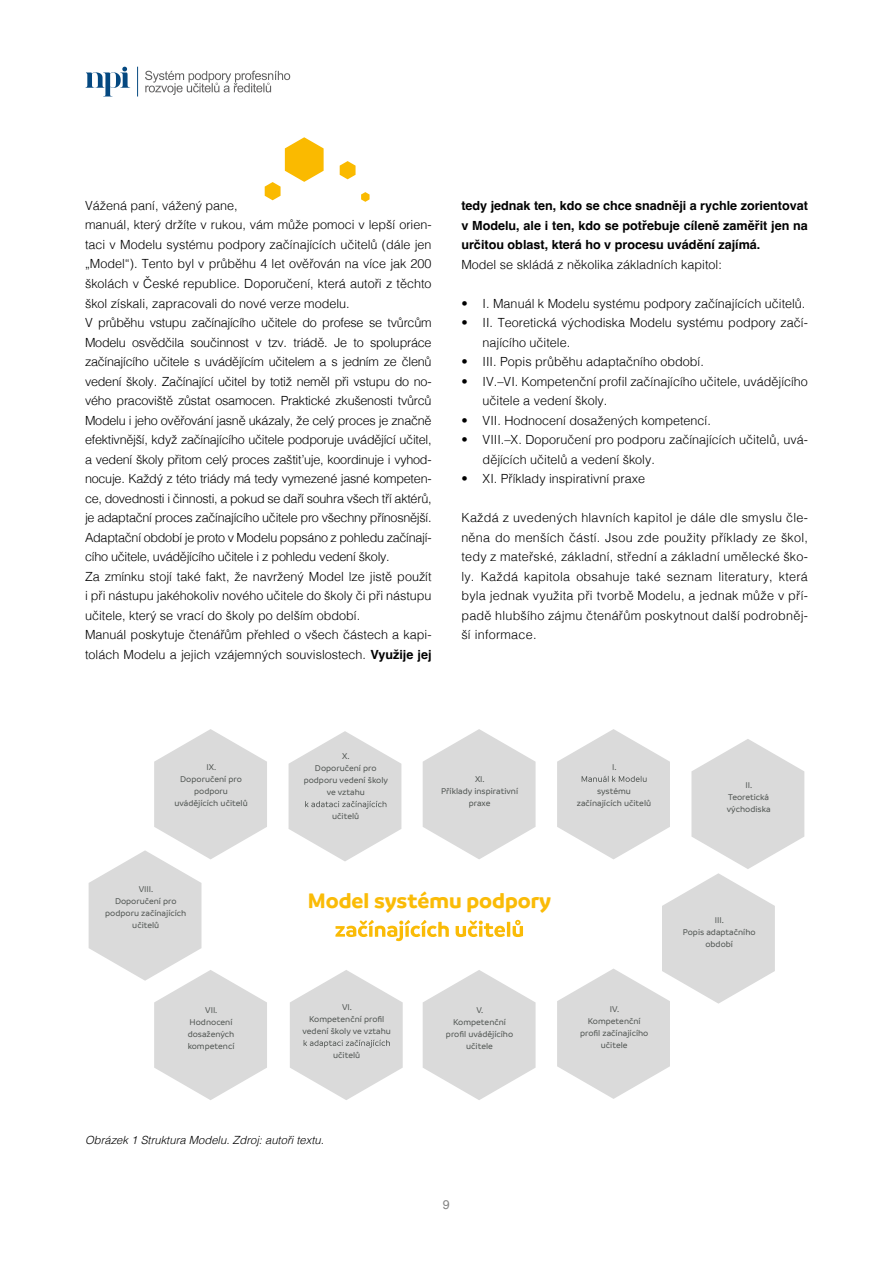
<style>
.page{position:relative;width:893px;height:1263px;background:#fff}
.page>*{position:absolute;margin:0;border:0;box-sizing:border-box;transform-origin:0 0}
.t1{font:700 22.5px "Branding";color:#fabb07}
.t2{font:300 12.6px/19.5px "Helvetica";letter-spacing:-.02em;color:#000}
.t3{font:300 12.6px/19.5px "Helvetica";color:#000}
.t4{font:700 12.6px/19.5px "Helvetica";color:#000;text-align:justify}
.t5{font:12.6px "Helvetica";color:#858585}
.t6{font:italic 300 11.25px "Helvetica";color:#000}
.t7{font:500 9px/12px "Branding";color:#4e5350;text-align:center}
.s1{font-weight:700}
</style>
<div class="page">
<svg style="left:85px;top:67px;width:53px;height:29px"></svg>
<svg style="left:145px;top:71px;width:145px;height:24px"></svg>
<svg style="left:423px;top:729px;width:113px;height:130px"></svg>
<svg style="left:423px;top:970px;width:113px;height:130px"></svg>
<svg style="left:89px;top:729px;width:178px;height:371px"></svg>
<svg style="left:335px;top:920px;width:188px;height:21px"></svg>
<svg style="left:557px;top:729px;width:247px;height:370px"></svg>
<svg style="left:290px;top:970px;width:113px;height:130px"></svg>
<svg style="left:289px;top:731px;width:112px;height:130px"></svg>
<svg style="left:265px;top:137px;width:59px;height:63px"></svg>
<svg style="left:340px;top:161px;width:16px;height:18px"></svg>
<svg style="left:361px;top:192px;width:9px;height:10px"></svg>
<p class="t2" style="left:85px;top:195px;width:348px">Vážená paní, vážený pane,<br>manuál, který držíte v rukou, vám může pomoci v lepší orien&shy;taci v Modelu systému podpory začínajících učitelů (dále jen „Model“). Tento byl v průběhu 4 let ověřován na více jak 200 školách v České republice. Doporučení, která autoři z těchto škol získali, zapracovali do nové verze modelu.<br>V průběhu vstupu začínajícího učitele do profese se tvůrcům Modelu osvědčila součinnost v tzv. triádě. Je to spolupráce začínajícího učitele s uvádějícím učitelem a s jedním ze členů vedení školy. Začínající učitel by totiž neměl při vstupu do no&shy;vého pracoviště zůstat osamocen. Praktické zkušenosti tvůrců Modelu i jeho ověřování jasně ukázaly, že celý proces je značně efektivnější, když začínajícího učitele podporuje uvádějící učitel, a vedení školy přitom celý proces zaštiťuje, koordinuje i vyhod&shy;nocuje. Každý z této triády má tedy vymezené jasné kompeten&shy;ce, dovednosti i činnosti, a pokud se daří souhra všech tří aktérů, je adaptační proces začínajícího učitele pro všechny přínosnější.<br>Adaptační období je proto v Modelu popsáno z pohledu začínají&shy;cího učitele, uvádějícího učitele i z pohledu vedení školy.<br>Za zmínku stojí také fakt, že navržený Model lze jistě použít i při nástupu jakéhokoliv nového učitele do školy či při nástupu učitele, který se vrací do školy po delším období.<br>Manuál poskytuje čtenářům přehled o všech částech a kapi&shy;tolách Modelu a jejich vzájemných souvislostech. <span class="s1">Využije jej</span></p>
<p class="t4" style="left:461px;top:198px;width:348px">tedy jednak ten, kdo se chce snadněji a rychle zorientovat v Modelu, ale i ten, kdo se potřebuje cíleně zaměřit jen na určitou oblast, která ho v procesu uvádění zajímá.</p>
<p class="t3" style="left:461px;top:254px;width:262px">Model se skládá z několika základních kapitol:</p>
<p class="t3" style="left:461px;top:293px;width:346px">• I. Manuál k Modelu systému podpory začínajících učitelů.</p>
<p class="t3" style="left:483px;top:312px;width:327px;text-indent:-21px">• II. Teoretická východiska Modelu systému podpory začí&shy;najícího učitele.</p>
<p class="t3" style="left:461px;top:351px;width:244px">• III. Popis průběhu adaptačního období.</p>
<p class="t3" style="left:483px;top:371px;width:327px;text-indent:-21px">• IV.–VI. Kompetenční profil začínajícího učitele, uvádějícího učitele a vedení školy.</p>
<p class="t3" style="left:461px;top:410px;width:251px">• VII. Hodnocení dosažených kompetencí.</p>
<p class="t3" style="left:483px;top:429px;width:327px;text-indent:-21px">• VIII.–X. Doporučení pro podporu začínajících učitelů, uvá&shy;dějících učitelů a vedení školy.</p>
<p class="t3" style="left:461px;top:468px;width:185px">• XI. Příklady inspirativní praxe</p>
<p class="t3" style="left:461px;top:507px;width:348px;text-align:justify">Každá z uvedených hlavních kapitol je dále dle smyslu čle&shy;něna do menších částí. Jsou zde použity příklady ze škol, tedy z mateřské, základní, střední a základní umělecké ško&shy;ly. Každá kapitola obsahuje také seznam literatury, která byla jednak využita při tvorbě Modelu, a jednak může v pří&shy;padě hlubšího zájmu čtenářům poskytnout další podrobněj&shy;ší informace.</p>
<p class="t7" style="left:174px;top:761px;width:75px">IX.<br>Doporučení pro podporu uvádějících učitelů</p>
<p class="t7" style="left:105px;top:883px;width:83px">VIII.<br>Doporučení pro podporu začínajících učitelů</p>
<p class="t7" style="left:304px;top:750px;width:86px">X.<br>Doporučení pro podporu vedení školy ve vztahu</p>
<p class="t7" style="left:332px;top:810px;width:29px">učitelů</p>
<p class="t7" style="left:441px;top:773px;width:79px">XI.<br>Příklady inspirativní praxe</p>
<p class="t7" style="left:612px;top:761px;width:6px">I.</p>
<p class="t7" style="left:577px;top:785px;width:76px">systému začínajících učitelů</p>
<h1 class="t1" style="left:308px;top:888px;width:245px">Model systému podpory</h1>
<p class="t7" style="left:188px;top:1004px;width:48px">VII.<br>Hodnocení dosažených kompetencí</p>
<p class="t7" style="left:303px;top:1001px;width:90px">VI.<br>Kompetenční profil vedení školy ve vztahu</p>
<p class="t7" style="left:333px;top:1049px;width:29px">učitelů</p>
<p class="t7" style="left:446px;top:1004px;width:69px">V.<br>Kompetenční profil uvádějícího učitele</p>
<p class="t7" style="left:580px;top:1003px;width:70px">IV.<br>Kompetenční profil začínajícího učitele</p>
<p class="t6" style="left:85px;top:1130px;width:240px">Obrázek 1 Struktura Modelu. Zdroj: autoři textu.</p>
<p class="t5" style="left:443px;top:1195px;width:9px">9</p>
<p class="t7" style="left:727px;top:779px;width:45px">II.<br>Teoretická východiska</p>
<p class="t7" style="left:683px;top:914px;width:74px">III.<br>Popis adaptačního období</p>
</div>
